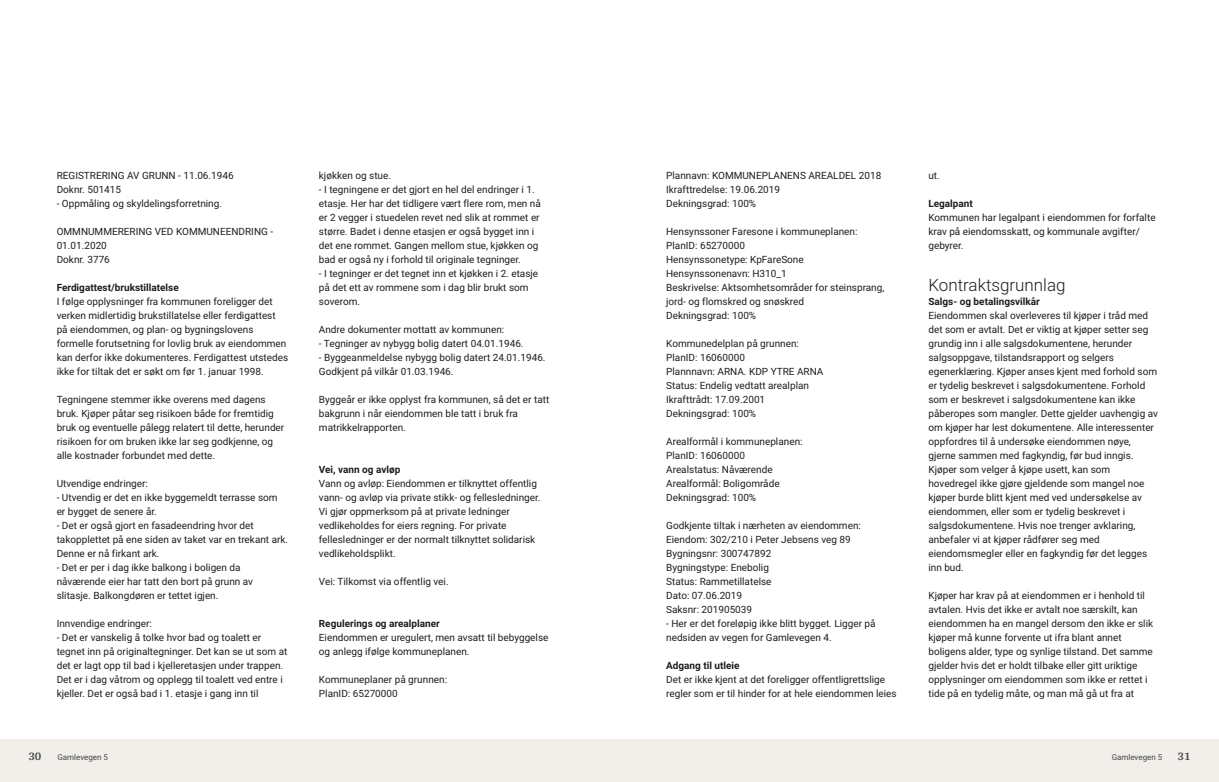
<style>
.page{position:relative;width:1219px;height:782px;background:#fff}
.page>*{position:absolute;margin:0;border:0;box-sizing:border-box;transform-origin:0 0}
.t1{font:300 17px "Roboto Vitec";color:#1d1d1b}
.t2{font:700 12px "Arya";color:#414749}
.t3{font:10px/14px "Roboto Vitec";color:#1d1d1b}
.t4{font:700 10px "Roboto Vitec";color:#1d1d1b}
.t5{font:8px "Roboto Vitec";color:#414749}
</style>
<div class="page">
<div style="left:0;top:739px;width:612px;height:42px;background:#f2eeea"></div>
<div style="left:607px;top:739px;width:612px;height:42px;background:#f2eeea"></div>
<p class="t3" style="left:57px;top:167px;width:178px">REGISTRERING AV GRUNN ‑ 11.06.1946<br>Doknr. 501415<br>‑ Oppmåling og skyldelingsforretning.</p>
<p class="t3" style="left:57px;top:223px;width:218px">OMMNUMMERERING VED KOMMUNEENDRING ‑<br>01.01.2020<br>Doknr. 3776</p>
<p class="t4" style="left:57px;top:280px;width:124px">Ferdigattest/brukstillatelse</p>
<p class="t3" style="left:57px;top:293px;width:233px">I følge opplysninger fra kommunen foreligger det verken midlertidig brukstillatelse eller ferdigattest på eiendommen, og plan‑ og bygningslovens formelle forutsetning for lovlig bruk av eiendommen kan derfor ikke dokumenteres. Ferdigattest utstedes ikke for tiltak det er søkt om før 1. januar 1998.</p>
<p class="t3" style="left:57px;top:391px;width:229px">Tegningene stemmer ikke overens med dagens bruk. Kjøper påtar seg risikoen både for fremtidig bruk og eventuelle pålegg relatert til dette, herunder risikoen for om bruken ikke lar seg godkjenne, og alle kostnader forbundet med dette.</p>
<p class="t3" style="left:57px;top:475px;width:233px">Utvendige endringer:<br>‑ Utvendig er det en ikke byggemeldt terrasse som er bygget de senere år.<br>‑ Det er også gjort en fasadeendring hvor det takopplettet på ene siden av taket var en trekant ark.<br>Denne er nå firkant ark.<br>‑ Det er per i dag ikke balkong i boligen da nåværende eier har tatt den bort på grunn av slitasje. Balkongdøren er tettet igjen.</p>
<p class="t3" style="left:57px;top:615px;width:232px">Innvendige endringer:<br>‑ Det er vanskelig å tolke hvor bad og toalett er tegnet inn på originaltegninger. Det kan se ut som at det er lagt opp til bad i kjelleretasjen under trappen.<br>Det er i dag våtrom og opplegg til toalett ved entre i kjeller. Det er også bad i 1. etasje i gang inn til</p>
<p class="t2" style="left:28px;top:749px;width:15px">30</p>
<p class="t5" style="left:57px;top:751px;width:52px">Gamlevegen 5</p>
<p class="t3" style="left:319px;top:167px;width:224px">kjøkken og stue.<br>‑ I tegningene er det gjort en hel del endringer i 1. etasje. Her har det tidligere vært flere rom, men nå er 2 vegger i stuedelen revet ned slik at rommet er større. Badet i denne etasjen er også bygget inn i det ene rommet. Gangen mellom stue, kjøkken og bad er også ny i forhold til originale tegninger.<br>‑ I tegninger er det tegnet inn et kjøkken i 2. etasje på det ett av rommene som i dag blir brukt som soverom.</p>
<p class="t3" style="left:319px;top:321px;width:228px">Andre dokumenter mottatt av kommunen:<br>‑ Tegninger av nybygg bolig datert 04.01.1946.<br>‑ Byggeanmeldelse nybygg bolig datert 24.01.1946.<br>Godkjent på vilkår 01.03.1946.</p>
<p class="t3" style="left:319px;top:391px;width:232px">Byggeår er ikke opplyst fra kommunen, så det er tatt bakgrunn i når eiendommen ble tatt i bruk fra matrikkelrapporten.</p>
<p class="t4" style="left:319px;top:462px;width:83px">Vei, vann og avløp</p>
<p class="t3" style="left:319px;top:475px;width:223px">Vann og avløp: Eiendommen er tilknyttet offentlig vann‑ og avløp via private stikk‑ og fellesledninger.<br>Vi gjør oppmerksom på at private ledninger vedlikeholdes for eiers regning. For private fellesledninger er der normalt tilknyttet solidarisk vedlikeholdsplikt.</p>
<p class="t3" style="left:319px;top:573px;width:131px">Vei: Tilkomst via offentlig vei.</p>
<p class="t4" style="left:319px;top:616px;width:122px">Regulerings og arealplaner</p>
<p class="t3" style="left:319px;top:629px;width:231px">Eiendommen er uregulert, men avsatt til bebyggelse og anlegg ifølge kommuneplanen.</p>
<p class="t3" style="left:319px;top:671px;width:130px">Kommuneplaner på grunnen:<br>PlanID: 65270000</p>
<p class="t3" style="left:666px;top:167px;width:217px">Plannavn: KOMMUNEPLANENS AREALDEL 2018<br>Ikrafttredelse: 19.06.2019<br>Dekningsgrad: 100%</p>
<p class="t3" style="left:666px;top:223px;width:220px">Hensynssoner Faresone i kommuneplanen:<br>PlanID: 65270000<br>Hensynssonetype: KpFareSone<br>Hensynssonenavn: H310_1<br>Beskrivelse: Aktsomhetsområder for steinsprang, jord‑ og flomskred og snøskred<br>Dekningsgrad: 100%</p>
<p class="t3" style="left:666px;top:335px;width:159px">Kommunedelplan på grunnen:<br>PlanID: 16060000<br>Plannnavn: ARNA. KDP YTRE ARNA<br>Status: Endelig vedtatt arealplan<br>Ikrafttrådt: 17.09.2001<br>Dekningsgrad: 100%</p>
<p class="t3" style="left:666px;top:433px;width:138px">Arealformål i kommuneplanen:<br>PlanID: 16060000<br>Arealstatus: Nåværende<br>Arealformål: Boligområde<br>Dekningsgrad: 100%</p>
<p class="t3" style="left:666px;top:517px;width:211px">Godkjente tiltak i nærheten av eiendommen:<br>Eiendom: 302/210 i Peter Jebsens veg 89<br>Bygningsnr: 300747892<br>Bygningstype: Enebolig<br>Status: Rammetillatelse<br>Dato: 07.06.2019<br>Saksnr: 201905039<br>‑ Her er det foreløpig ikke blitt bygget. Ligger på nedsiden av vegen for Gamlevegen 4.</p>
<p class="t4" style="left:666px;top:658px;width:75px">Adgang til utleie</p>
<p class="t3" style="left:666px;top:671px;width:232px">Det er ikke kjent at det foreligger offentligrettslige regler som er til hinder for at hele eiendommen leies</p>
<p class="t3" style="left:928px;top:167px;width:13px">ut.</p>
<p class="t4" style="left:928px;top:196px;width:46px">Legalpant</p>
<p class="t3" style="left:928px;top:209px;width:229px">Kommunen har legalpant i eiendommen for forfalte krav på eiendomsskatt, og kommunale avgifter/ gebyrer.</p>
<h1 class="t1" style="left:928px;top:272px;width:139px">Kontraktsgrunnlag</h1>
<p class="t4" style="left:928px;top:294px;width:113px">Salgs‑ og betalingsvilkår</p>
<p class="t3" style="left:928px;top:307px;width:231px">Eiendommen skal overleveres til kjøper i tråd med det som er avtalt. Det er viktig at kjøper setter seg grundig inn i alle salgsdokumentene, herunder salgsoppgave, tilstandsrapport og selgers egenerklæring. Kjøper anses kjent med forhold som er tydelig beskrevet i salgsdokumentene. Forhold som er beskrevet i salgsdokumentene kan ikke påberopes som mangler. Dette gjelder uavhengig av om kjøper har lest dokumentene. Alle interessenter oppfordres til å undersøke eiendommen nøye, gjerne sammen med fagkyndig, før bud inngis.<br>Kjøper som velger å kjøpe usett, kan som hovedregel ikke gjøre gjeldende som mangel noe kjøper burde blitt kjent med ved undersøkelse av eiendommen, eller som er tydelig beskrevet i salgsdokumentene. Hvis noe trenger avklaring, anbefaler vi at kjøper rådfører seg med eiendomsmegler eller en fagkyndig før det legges inn bud.</p>
<p class="t3" style="left:928px;top:587px;width:226px">Kjøper har krav på at eiendommen er i henhold til avtalen. Hvis det ikke er avtalt noe særskilt, kan eiendommen ha en mangel dersom den ikke er slik kjøper må kunne forvente ut ifra blant annet boligens alder, type og synlige tilstand. Det samme gjelder hvis det er holdt tilbake eller gitt uriktige opplysninger om eiendommen som ikke er rettet i tide på en tydelig måte, og man må gå ut fra at</p>
<p class="t5" style="left:1112px;top:751px;width:52px">Gamlevegen 5</p>
<p class="t2" style="left:1177px;top:749px;width:15px">31</p>
</div>
